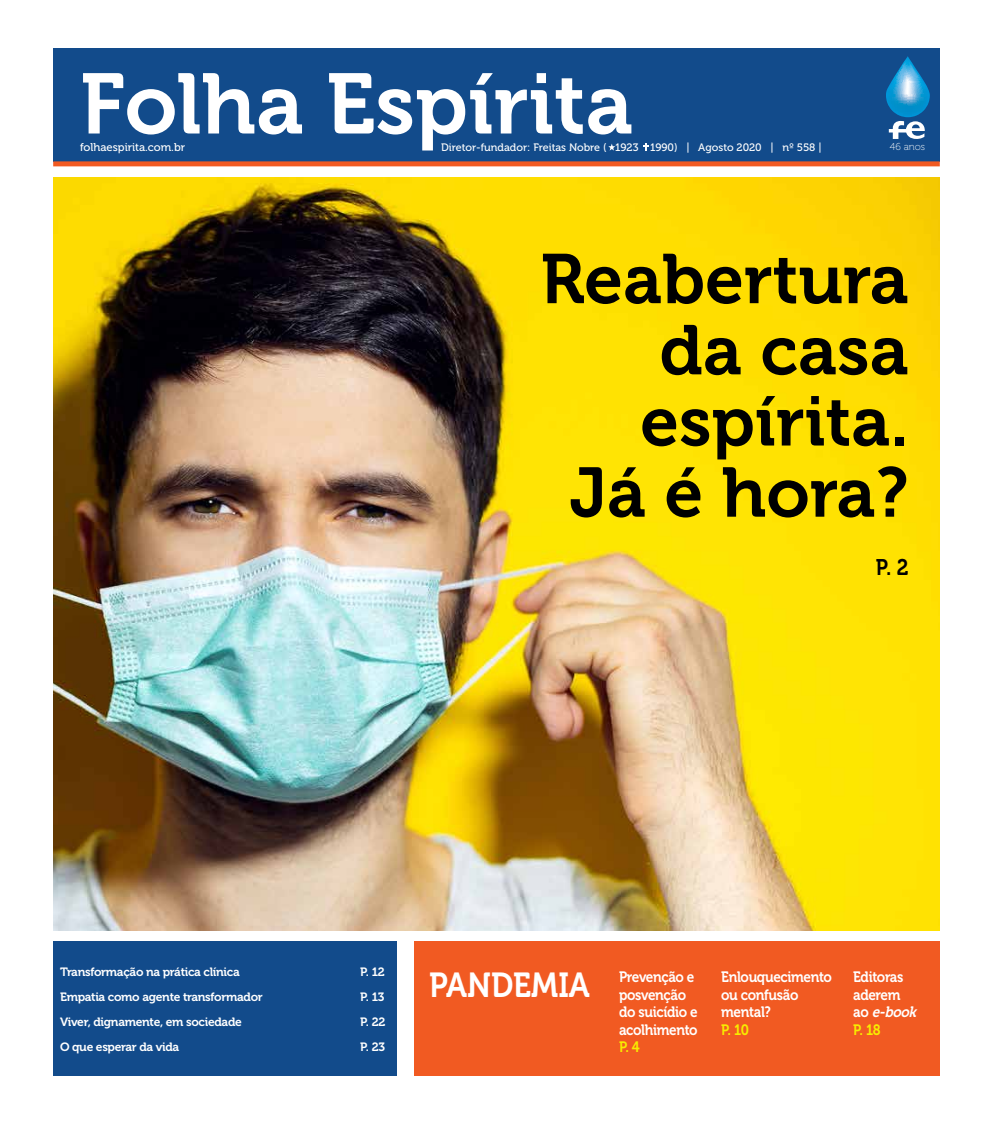
<style>
.page{position:relative;width:993px;height:1124px;background:#fff}
.page>*{position:absolute;margin:0;border:0;box-sizing:border-box;transform-origin:0 0}
.t1{font:85px "Museo 700";color:#fff}
.t2{font:69.62px/71.1px "Museo 700";color:#000;text-align:right}
.t3{font:34.5px "Museo 700";color:#fff;scale:.9 1}
.t4{font:22.5px "Museo 700";color:#000;scale:.9 1}
.t5{font:15px/17.5px "Museo 700";letter-spacing:-.025em;color:#fff;scale:.9 1}
.t6{font:12px "Museo 700";letter-spacing:-.025em;color:#fff}
.t7{font:11.25px "Museo 500";color:#fff}
.t8{font:10.75px "Museo 500";color:#fff}
.t9{font:10px "Museo 100";color:#fff}
.s1{color:#f7ec00}
.s2{font-style:italic}
</style>
<div class="page">
<div style="left:53px;top:48px;width:886px;height:113px;background:#124b8b"></div>
<div style="left:53px;top:161px;width:886px;height:5px;background:#f15a22"></div>
<svg style="left:886px;top:56px;width:43px;height:83px"></svg>
<svg style="left:608px;top:144px;width:7px;height:7px"></svg>
<svg style="left:643px;top:143px;width:5px;height:8px"></svg>
<div style="left:53px;top:941px;width:344px;height:134px;background:#124b8b"></div>
<div style="left:414px;top:941px;width:525px;height:134px;background:#f15a22"></div>
<img style="left:53px;top:178px;width:886px;height:752px">
<p class="t1" style="left:80px;top:57px;width:554px">Folha Espírita</p>
<p class="t7" style="left:80px;top:141px;width:106px">folhaespirita.com.br</p>
<p class="t8" style="left:441px;top:141px;width:382px">Diretor-fundador: Freitas Nobre ( 1923 1990) | Agosto 2020 | nº 558 |</p>
<p class="t9" style="left:889px;top:141px;width:37px">46 anos</p>
<p class="t2" style="left:540px;top:244px;width:369px">Reabertura da casa espírita.<br>Já é hora?</p>
<p class="t4" style="left:875px;top:555px;width:38px">P. 2</p>
<p class="t6" style="left:60px;top:964px;width:181px">Transformação na prática clínica</p>
<p class="t6" style="left:360px;top:964px;width:26px">P. 12</p>
<p class="t6" style="left:60px;top:989px;width:204px">Empatia como agente transformador</p>
<p class="t6" style="left:360px;top:989px;width:26px">P. 13</p>
<p class="t6" style="left:60px;top:1014px;width:183px">Viver, dignamente, em sociedade</p>
<p class="t6" style="left:360px;top:1014px;width:27px">P. 22</p>
<p class="t6" style="left:60px;top:1039px;width:121px">O que esperar da vida</p>
<p class="t6" style="left:360px;top:1039px;width:26px">P. 23</p>
<p class="t3" style="left:429px;top:965px;width:180px">PANDEMIA</p>
<p class="t5" style="left:619px;top:968px;width:89px">Prevenção e posvenção do suicídio e acolhimento<br><span class="s1">P. 4</span></p>
<p class="t5" style="left:721px;top:968px;width:125px">Enlouquecimento ou confusão mental?<br><span class="s1">P. 10</span></p>
<p class="t5" style="left:852px;top:968px;width:76px">Editoras aderem<br>a o <span class="s2">e-book<br></span><span class="s1">P. 18</span></p>
</div>
